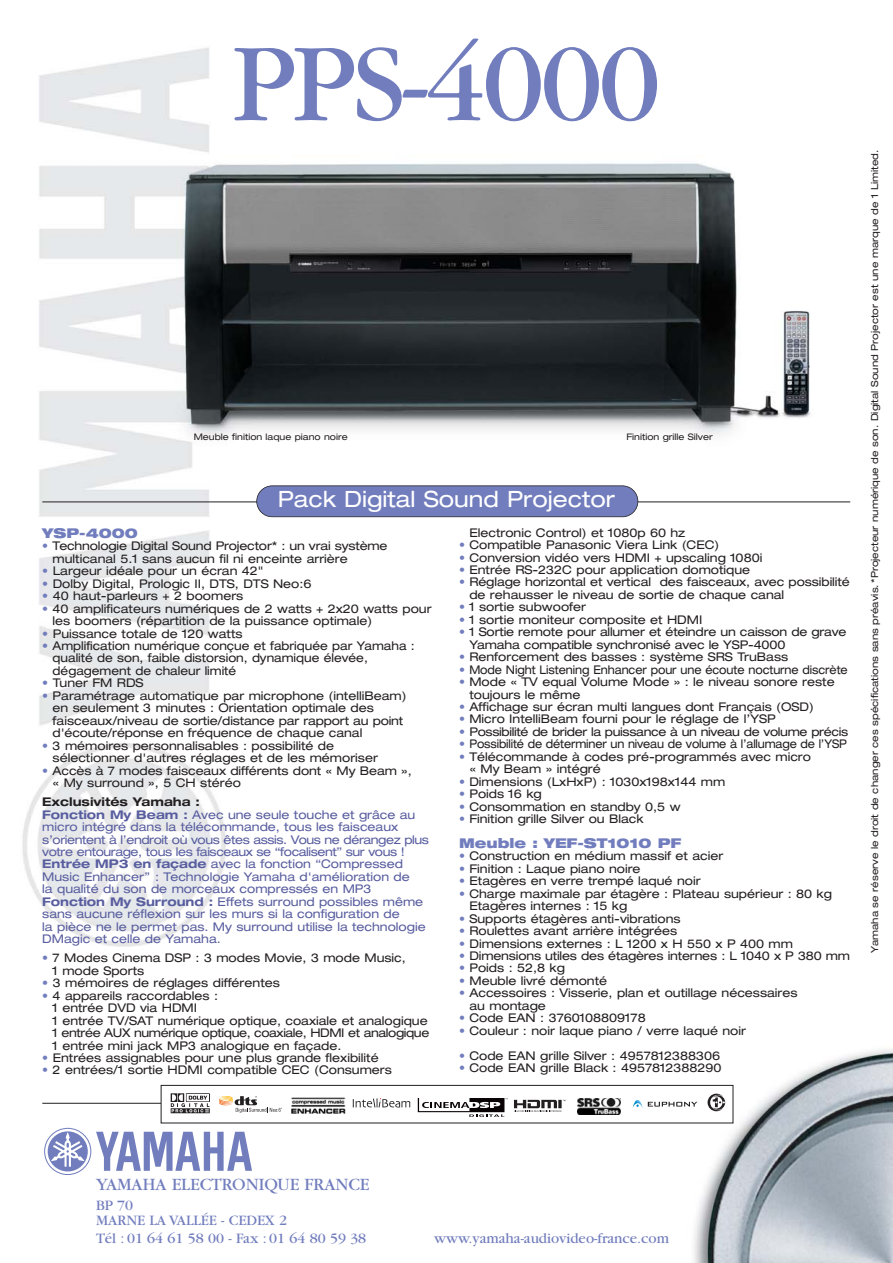
<style>
.page{position:relative;width:893px;height:1263px;background:#fff}
.page>*{position:absolute;margin:0;border:0;box-sizing:border-box;transform-origin:0 0}
.t1{font:115.5px "Garamond";letter-spacing:-.025em;color:#717dbd}
.t2{font:expanded 22.5px "Helvetica Neue";color:#fff}
.t3{font:18px "Garamond";color:#717dbd}
.t4{font:15px/15px "Garamond";color:#717dbd}
.t5{font:900 expanded 13.5px "Helvetica Neue";color:#717dbd}
.t6{font:expanded 12px/12.5px "Helvetica Neue";color:#231f20}
.t7{font:expanded 12px/12.5px "Helvetica Neue";color:#585d9f}
.t8{font:expanded 12px "Helvetica Neue";color:#231f20;scale:.9 1}
.t9{font:expanded 12px "Helvetica Neue";letter-spacing:-.025em;color:#231f20}
.t10{font:expanded 9.75px "Helvetica Neue";color:#231f20}
.t11{font:expanded 9px "Helvetica Neue";color:#231f20}
.s1{color:#717dbd}
.s2{font-weight:700;color:#231f20}
.s3{font-weight:700}
</style>
<div class="page">
<img style="left:22px;top:47px;width:829px;height:1081px">
<img style="left:674px;top:1046px;width:219px;height:217px">
<svg style="left:44px;top:1128px;width:208px;height:47px"></svg>
<hr style="left:42px;top:1103px;width:651px;height:1px;background:#231f20">
<hr style="left:42px;top:501px;width:808px;height:1px;background:#231f20">
<div style="left:257px;top:486px;width:381px;height:31px;background:#717dbd;border-radius:15px"></div>
<div style="left:256px;top:485px;width:382px;height:32px;border:2px solid #231f20;border-radius:16px"></div>
<div style="left:161px;top:1085px;width:572px;height:38px;background:#fff"></div>
<div style="left:161px;top:1085px;width:572px;height:38px;border:1px solid #231f20"></div>
<svg style="left:353px;top:1098px;width:57px;height:9px"></svg>
<svg style="left:648px;top:1102px;width:49px;height:4px"></svg>
<svg style="left:633px;top:1100px;width:9px;height:7px"></svg>
<img style="left:578px;top:1098px;width:43px;height:17px">
<svg style="left:708px;top:1094px;width:18px;height:17px"></svg>
<svg style="left:171px;top:1093px;width:39px;height:20px"></svg>
<svg style="left:292px;top:1113px;width:53px;height:1px"></svg>
<img style="left:292px;top:1097px;width:53px;height:16px">
<svg style="left:514px;top:1099px;width:52px;height:13px"></svg>
<svg style="left:219px;top:1096px;width:63px;height:17px"></svg>
<svg style="left:418px;top:1098px;width:90px;height:19px"></svg>
<h1 class="t1" style="left:232px;top:43px;width:429px">PPS-4000</h1>
<p class="t11" style="left:194px;top:434px;width:156px">Meuble finition laque piano noire</p>
<p class="t11" style="left:626px;top:434px;width:88px">Finition grille Silver</p>
<h2 class="t2" style="left:278px;top:491px;width:339px">Pack Digital Sound Projector</h2>
<p class="t5" style="left:42px;top:528px;width:97px">YSP-4000</p>
<p class="t6" style="left:53px;top:541px;width:336px;text-indent:-10px"><span class="s1">•</span> Technologie Digital Sound Projector* : un vrai système multicanal 5.1 sans aucun fil ni enceinte arrière</p>
<p class="t6" style="left:42px;top:566px;width:223px"><span class="s1">•</span> Largeur idéale pour un écran 42"</p>
<p class="t6" style="left:42px;top:578px;width:271px"><span class="s1">•</span> Dolby Digital, Prologic II, DTS, DTS Neo:6</p>
<p class="t6" style="left:42px;top:591px;width:203px"><span class="s1">•</span> 40 haut-parleurs + 2 boomers</p>
<p class="t6" style="left:53px;top:603px;width:380px;text-indent:-10px"><span class="s1">•</span> 40 amplificateurs numériques de 2 watts + 2x20 watts pour les boomers (répartition de la puissance optimale)</p>
<p class="t6" style="left:42px;top:628px;width:202px"><span class="s1">•</span> Puissance totale de 120 watts</p>
<p class="t6" style="left:53px;top:641px;width:364px;text-indent:-10px"><span class="s1">•</span> Amplification numérique conçue et fabriquée par Yamaha : qualité de son, faible distorsion, dynamique élevée, dégagement de chaleur limité</p>
<p class="t6" style="left:42px;top:678px;width:103px"><span class="s1">•</span> Tuner FM RDS</p>
<p class="t6" style="left:53px;top:690px;width:355px;text-indent:-10px"><span class="s1">•</span> Paramétrage automatique par microphone (intelliBeam) en seulement 3 minutes : Orientation optimale des faisceaux/niveau de sortie/distance par rapport au point d'écoute/réponse en fréquence de chaque canal</p>
<p class="t6" style="left:53px;top:740px;width:327px;text-indent:-10px"><span class="s1">•</span> 3 mémoires personnalisables : possibilité de sélectionner d'autres réglages et de les mémoriser</p>
<p class="t6" style="left:53px;top:765px;width:361px;text-indent:-10px"><span class="s1">•</span> Accès à 7 modes faisceaux différents dont « My Beam », « My surround », 5 CH stéréo</p>
<p class="t7" style="left:42px;top:797px;width:388px"><span class="s2">Exclusivités Yamaha :<br></span><span class="s3">Fonction My Beam :</span> Avec une seule touche et grâce au micro intégré dans la télécommande, tous les faisceaux s’orientent à l’endroit où vous êtes assis. Vous ne dérangez plus votre entourage, tous les faisceaux se “focalisent” sur vous !<br><span class="s3">Entrée MP3 en façade</span> avec la fonction “Compressed Music Enhancer’’ : Technologie Yamaha d'amélioration de<br>la qualité du son de morceaux compressés en MP3<br><span class="s3">Fonction My Surround :</span> Effets surround possibles même sans aucune réflexion sur les murs si la configuration de<br>la pièce ne le permet pas. My surround utilise la technologie DMagic et celle de Yamaha.</p>
<p class="t6" style="left:53px;top:953px;width:355px;text-indent:-10px"><span class="s1">•</span> 7 Modes Cinema DSP : 3 modes Movie, 3 mode Music,<br>1 mode Sports</p>
<p class="t6" style="left:42px;top:978px;width:239px"><span class="s1">•</span> 3 mémoires de réglages différentes</p>
<p class="t6" style="left:53px;top:990px;width:378px;text-indent:-10px"><span class="s1">•</span> 4 appareils raccordables :<br>1 entrée DVD via HDMI<br>1 entrée TV/SAT numérique optique, coaxiale et analogique 1 entrée AUX numérique optique, coaxiale, HDMI et analogique 1 entrée mini jack MP3 analogique en façade.</p>
<p class="t6" style="left:42px;top:1052px;width:338px"><span class="s1">•</span> Entrées assignables pour une plus grande flexibilité</p>
<p class="t6" style="left:42px;top:1065px;width:351px"><span class="s1">•</span> 2 entrées/1 sortie HDMI compatible CEC (Consumers</p>
<p class="t6" style="left:469px;top:527px;width:218px">Electronic Control) et 1080p 60 hz</p>
<p class="t6" style="left:459px;top:540px;width:262px"><span class="s1">•</span> Compatible Panasonic Viera Link (CEC)</p>
<p class="t6" style="left:459px;top:552px;width:305px"><span class="s1">•</span> Conversion vidéo vers HDMI + upscaling 1080i</p>
<p class="t6" style="left:459px;top:565px;width:293px"><span class="s1">•</span> Entrée RS-232C pour application domotique</p>
<p class="t6" style="left:469px;top:577px;width:382px;text-indent:-10px"><span class="s1">•</span> Réglage horizontal et vertical des faisceaux, avec possibilité de rehausser le niveau de sortie de chaque canal</p>
<p class="t6" style="left:459px;top:602px;width:129px"><span class="s1">•</span> 1 sortie subwoofer</p>
<p class="t6" style="left:459px;top:614px;width:245px"><span class="s1">•</span> 1 sortie moniteur composite et HDMI</p>
<p class="t6" style="left:469px;top:627px;width:379px;text-indent:-10px"><span class="s1">•</span> 1 Sortie remote pour allumer et éteindre un caisson de grave<br>Yamaha compatible synchronisé avec le YSP-4000</p>
<p class="t6" style="left:459px;top:652px;width:331px"><span class="s1">•</span> Renforcement des basses : système SRS TruBass</p>
<p class="t8" style="left:459px;top:665px;width:433px"><span class="s1">•</span> Mode Night Listening Enhancer pour une écoute nocturne discrète</p>
<p class="t6" style="left:469px;top:677px;width:367px;text-indent:-10px"><span class="s1">•</span> Mode « TV equal Volume Mode » : le niveau sonore reste toujours le même</p>
<p class="t6" style="left:459px;top:702px;width:356px"><span class="s1">•</span> Affichage sur écran multi langues dont Français (OSD)</p>
<p class="t6" style="left:459px;top:714px;width:318px"><span class="s1">•</span> Micro IntelliBeam fourni pour le réglage de l’YSP</p>
<p class="t9" style="left:459px;top:727px;width:391px"><span class="s1">•</span> Possibilité de brider la puissance à un niveau de volume précis</p>
<p class="t8" style="left:459px;top:740px;width:432px"><span class="s1">•</span> Possibilité de déterminer un niveau de volume à l’allumage de l’YSP</p>
<p class="t6" style="left:469px;top:751px;width:343px;text-indent:-10px"><span class="s1">•</span> Télécommande à codes pré-programmés avec micro « My Beam » intégré</p>
<p class="t6" style="left:459px;top:776px;width:268px"><span class="s1">•</span> Dimensions (LxHxP) : 1030x198x144 mm</p>
<p class="t6" style="left:459px;top:789px;width:84px"><span class="s1">•</span> Poids 16 kg</p>
<p class="t6" style="left:459px;top:801px;width:223px"><span class="s1">•</span> Consommation en standby 0,5 w</p>
<p class="t6" style="left:459px;top:814px;width:186px"><span class="s1">•</span> Finition grille Silver ou Black</p>
<p class="t5" style="left:459px;top:838px;width:224px">Meuble : YEF-ST1010 PF</p>
<p class="t6" style="left:459px;top:851px;width:266px"><span class="s1">•</span> Construction en médium massif et acier</p>
<p class="t6" style="left:459px;top:863px;width:183px"><span class="s1">•</span> Finition : Laque piano noire</p>
<p class="t6" style="left:459px;top:876px;width:243px"><span class="s1">•</span> Etagères en verre trempé laqué noir</p>
<p class="t6" style="left:469px;top:888px;width:364px;text-indent:-10px"><span class="s1">•</span> Charge maximale par étagère : Plateau supérieur : 80 kg<br>Etagères internes : 15 kg</p>
<p class="t6" style="left:459px;top:913px;width:223px"><span class="s1">•</span> Supports étagères anti-vibrations</p>
<p class="t6" style="left:459px;top:926px;width:220px"><span class="s1">•</span> Roulettes avant arrière intégrées</p>
<p class="t6" style="left:459px;top:938px;width:335px"><span class="s1">•</span> Dimensions externes : L 1200 x H 550 x P 400 mm</p>
<p class="t6" style="left:459px;top:951px;width:393px"><span class="s1">•</span> Dimensions utiles des étagères internes : L 1040 x P 380 mm</p>
<p class="t6" style="left:459px;top:963px;width:107px"><span class="s1">•</span> Poids : 52,8 kg</p>
<p class="t6" style="left:459px;top:975px;width:150px"><span class="s1">•</span> Meuble livré démonté</p>
<p class="t6" style="left:469px;top:988px;width:330px;text-indent:-10px"><span class="s1">•</span> Accessoires : Visserie, plan et outillage nécessaires au montage</p>
<p class="t6" style="left:459px;top:1013px;width:188px"><span class="s1">•</span> Code EAN : 3760108809178</p>
<p class="t6" style="left:459px;top:1025px;width:288px"><span class="s1">•</span> Couleur : noir laque piano / verre laqué noir</p>
<p class="t6" style="left:459px;top:1050px;width:263px"><span class="s1">•</span> Code EAN grille Silver : 4957812388306</p>
<p class="t6" style="left:459px;top:1063px;width:264px"><span class="s1">•</span> Code EAN grille Black : 4957812388290</p>
<p class="t10" style="left:871px;top:953px;width:804px;rotate:-90deg">Yamaha se réserve le droit de changer ces spécifications sans préavis.*Projecteur numérique de son. Digital Sound Projector est une marque de 1 Limited.</p>
<h3 class="t3" style="left:96px;top:1178px;width:275px">YAMAHA ELECTRONIQUE FRANCE</h3>
<p class="t4" style="left:96px;top:1199px;width:192px">BP 70<br>MARNE LA VALLÉE - CEDEX 2</p>
<p class="t4" style="left:96px;top:1232px;width:272px">Tél : 01 64 61 58 00 - Fax : 01 64 80 59 38</p>
<p class="t4" style="left:434px;top:1232px;width:237px">www.yamaha-audiovideo-france.com</p>
</div>
